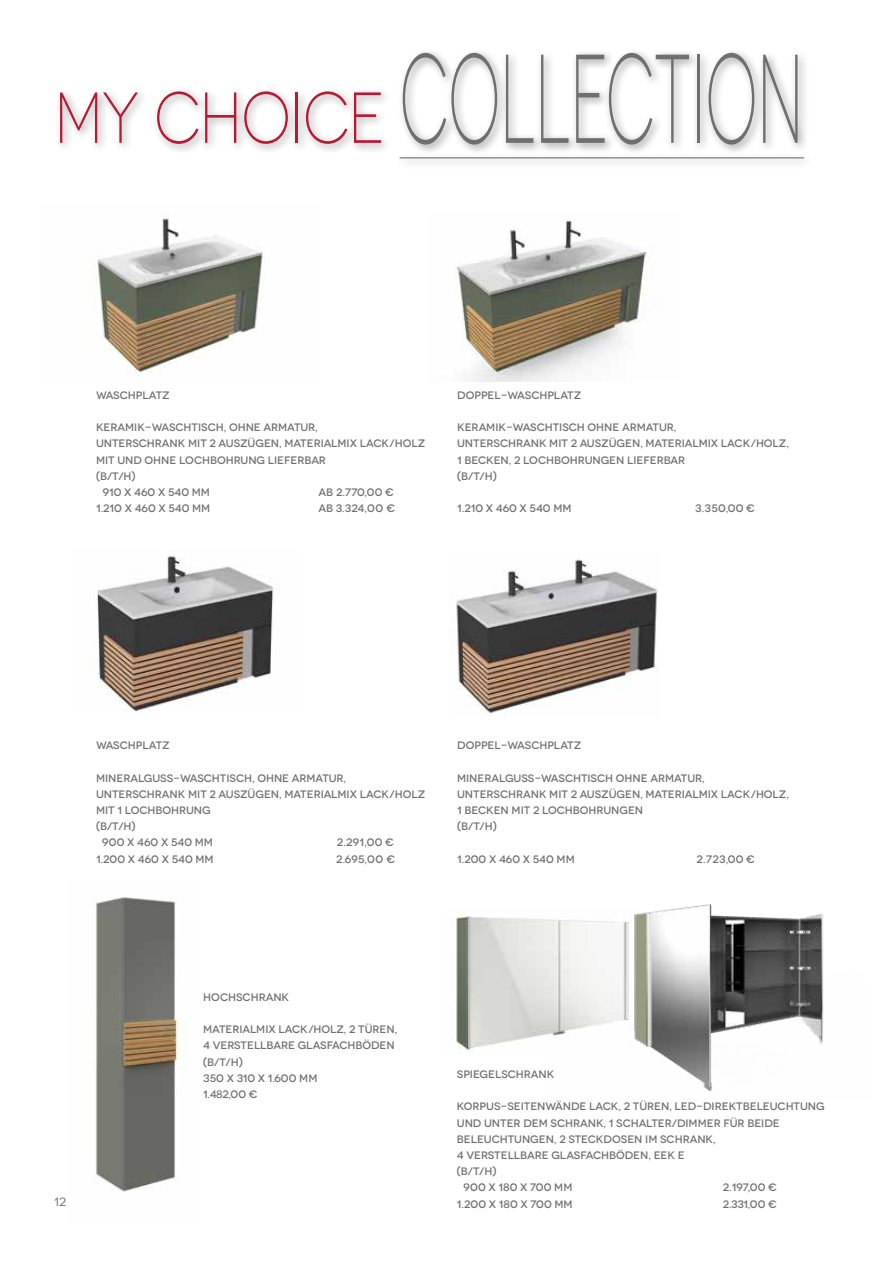
<style>
.page{position:relative;width:893px;height:1263px;background:#fff}
.page>*{position:absolute;margin:0;border:0;box-sizing:border-box;transform-origin:0 0}
.t1{font:300 126px "Novecentowide";color:#706f6f;scale:.5 1}
.t2{font:12px "Novecentowide";color:#706f6f}
.t3{font:500 10.8px/16.2px "Novecentowide";color:#706f6f}
.s1{font-size:72px;color:#b71833}
</style>
<div class="page">
<div style="left:55px;top:48px;width:759px;height:121px;background:#706f6f;opacity:.75"></div>
<hr style="left:400px;top:157px;width:404px;height:1px;background:#706f6f">
<img style="left:456px;top:220px;width:191px;height:161px">
<img style="left:450px;top:559px;width:208px;height:155px">
<img style="left:93px;top:216px;width:171px;height:160px">
<img style="left:97px;top:556px;width:177px;height:156px">
<img style="left:96px;top:897px;width:92px;height:295px">
<img style="left:451px;top:916px;width:100px;height:135px">
<img style="left:551px;top:904px;width:273px;height:187px">
<h1 class="t1" style="left:54px;top:27px;width:1501px"><span class="s1">MY CHOICE</span> COLLECTION</h1>
<p class="t3" style="left:96px;top:387px;width:75px">WASCHPLATZ</p>
<p class="t3" style="left:96px;top:419px;width:223px">KERAMIK-WASCHTISCH, OHNE ARMATUR,</p>
<p class="t3" style="left:96px;top:435px;width:331px">UNTERSCHRANK MIT 2 AUSZÜGEN, MATERIALMIX LACK/HOLZ</p>
<p class="t3" style="left:96px;top:452px;width:231px">MIT UND OHNE LOCHBOHRUNG LIEFERBAR</p>
<p class="t3" style="left:96px;top:468px;width:41px">(B/T/H)</p>
<p class="t3" style="left:103px;top:484px;width:109px">910 X 460 X 540 MM</p>
<p class="t3" style="left:319px;top:484px;width:77px">AB 2.770,00 €</p>
<p class="t3" style="left:96px;top:500px;width:116px">1.210 X 460 X 540 MM</p>
<p class="t3" style="left:318px;top:500px;width:78px">AB 3.324,00 €</p>
<p class="t3" style="left:457px;top:387px;width:126px">DOPPEL-WASCHPLATZ</p>
<p class="t3" style="left:457px;top:419px;width:333px">KERAMIK-WASCHTISCH OHNE ARMATUR,<br>UNTERSCHRANK MIT 2 AUSZÜGEN, MATERIALMIX LACK/HOLZ, 1 BECKEN, 2 LOCHBOHRUNGEN LIEFERBAR<br>(B/T/H)</p>
<p class="t3" style="left:457px;top:500px;width:116px">1.210 X 460 X 540 MM</p>
<p class="t3" style="left:695px;top:500px;width:61px">3.350,00 €</p>
<p class="t3" style="left:96px;top:737px;width:75px">WASCHPLATZ</p>
<p class="t3" style="left:96px;top:770px;width:252px">MINERALGUSS-WASCHTISCH, OHNE ARMATUR,</p>
<p class="t3" style="left:96px;top:786px;width:331px">UNTERSCHRANK MIT 2 AUSZÜGEN, MATERIALMIX LACK/HOLZ</p>
<p class="t3" style="left:96px;top:802px;width:116px">MIT 1 LOCHBOHRUNG</p>
<p class="t3" style="left:96px;top:818px;width:41px">(B/T/H)</p>
<p class="t3" style="left:102px;top:835px;width:112px">900 X 460 X 540 MM</p>
<p class="t3" style="left:337px;top:835px;width:59px">2.291,00 €</p>
<p class="t3" style="left:96px;top:851px;width:119px">1.200 X 460 X 540 MM</p>
<p class="t3" style="left:336px;top:851px;width:60px">2.695,00 €</p>
<p class="t3" style="left:457px;top:737px;width:126px">DOPPEL-WASCHPLATZ</p>
<p class="t3" style="left:457px;top:770px;width:333px">MINERALGUSS-WASCHTISCH OHNE ARMATUR,<br>UNTERSCHRANK MIT 2 AUSZÜGEN, MATERIALMIX LACK/HOLZ,<br>1 BECKEN MIT 2 LOCHBOHRUNGEN<br>(B/T/H)</p>
<p class="t3" style="left:457px;top:851px;width:119px">1.200 X 460 X 540 MM</p>
<p class="t3" style="left:696px;top:851px;width:60px">2.723,00 €</p>
<p class="t2" style="left:54px;top:1195px;width:13px">12</p>
<p class="t3" style="left:203px;top:989px;width:87px">HOCHSCHRANK</p>
<p class="t3" style="left:203px;top:1021px;width:196px">MATERIALMIX LACK/HOLZ, 2 TÜREN,<br>4 VERSTELLBARE GLASFACHBÖDEN (B/T/H)<br>350 X 310 X 1.600 MM<br>1.482,00 €</p>
<p class="t3" style="left:457px;top:1066px;width:99px">SPIEGELSCHRANK</p>
<p class="t3" style="left:457px;top:1099px;width:369px">KORPUS-SEITENWÄNDE LACK, 2 TÜREN, LED-DIREKTBELEUCHTUNG</p>
<p class="t3" style="left:457px;top:1115px;width:324px">UND UNTER DEM SCHRANK, 1 SCHALTER/DIMMER FÜR BEIDE</p>
<p class="t3" style="left:457px;top:1131px;width:260px">BELEUCHTUNGEN, 2 STECKDOSEN IM SCHRANK,</p>
<p class="t3" style="left:457px;top:1147px;width:229px">4 VERSTELLBARE GLASFACHBÖDEN, EEK E</p>
<p class="t3" style="left:457px;top:1163px;width:41px">(B/T/H)</p>
<p class="t3" style="left:464px;top:1180px;width:110px">900 X 180 X 700 MM</p>
<p class="t3" style="left:723px;top:1180px;width:56px">2.197,00 €</p>
<p class="t3" style="left:457px;top:1196px;width:117px">1.200 X 180 X 700 MM</p>
<p class="t3" style="left:723px;top:1196px;width:56px">2.331,00 €</p>
</div>
